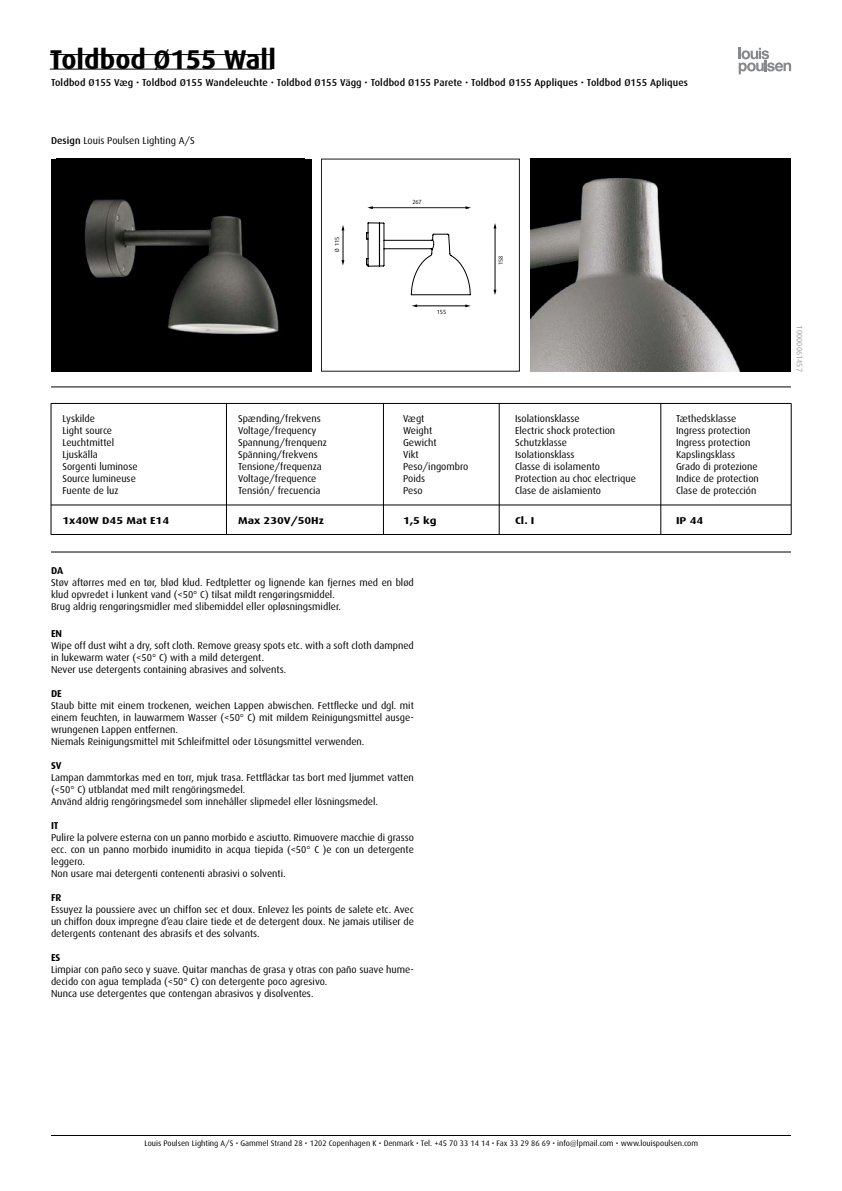
<style>
.page{position:relative;width:842px;height:1191px;background:#fff}
.page>*{position:absolute;margin:0;border:0;box-sizing:border-box;transform-origin:0 0}
.t1{font:700 27.2px "Dax";color:#000}
.t2{font:10px/12px "Dax";color:#000}
.t3{font:500 10px "Dax";letter-spacing:.01em;color:#000}
.t4{font:700 10px "Dax";color:#000;scale:1.2 1}
.t5{font:700 10px "Dax";color:#000}
.t6{font:8px "Dax";color:#000}
.t7{font:8px "Dax";color:#9c9d9f}
.t8{font:6px "Dax";color:#000}
.s1{font-weight:400}
.s2{font-weight:500}
</style>
<div class="page">
<img style="left:530px;top:159px;width:261px;height:212px">
<hr style="left:51px;top:403px;width:740px;height:1px;background:#000">
<hr style="left:51px;top:505px;width:740px;height:1px;background:#000">
<hr style="left:51px;top:534px;width:740px;height:1px;background:#000">
<hr style="left:51px;top:552px;width:740px;height:1px;background:#000">
<hr style="left:50px;top:54px;width:222px;height:1px;background:#000">
<hr style="left:50px;top:69px;width:222px;height:1px;background:#000">
<div style="left:51px;top:159px;width:261px;height:212px;background:#000"></div>
<img style="left:85px;top:199px;width:194px;height:136px">
<div style="left:321px;top:159px;width:199px;height:212px;border:1px solid #1b171b"></div>
<hr style="left:495px;top:226px;width:1px;height:65px;background:#000">
<hr style="left:343px;top:228px;width:1px;height:34px;background:#000">
<hr style="left:416px;top:305px;width:51px;height:1px;background:#000">
<hr style="left:370px;top:207px;width:99px;height:1px;background:#1b171b">
<svg style="left:367px;top:206px;width:6px;height:3px"></svg>
<svg style="left:465px;top:304px;width:6px;height:3px"></svg>
<svg style="left:366px;top:222px;width:105px;height:73px"></svg>
<svg style="left:739px;top:48px;width:52px;height:26px"></svg>
<hr style="left:51px;top:387px;width:740px;height:1px;background:#000">
<hr style="left:51px;top:1135px;width:740px;height:1px;background:#000">
<hr style="left:226px;top:403px;width:1px;height:131px;background:#000">
<hr style="left:660px;top:403px;width:1px;height:131px;background:#000">
<hr style="left:499px;top:403px;width:1px;height:131px;background:#000">
<hr style="left:383px;top:403px;width:1px;height:131px;background:#000">
<hr style="left:791px;top:403px;width:1px;height:132px;background:#000">
<hr style="left:51px;top:403px;width:1px;height:132px;background:#000">
<h1 class="t1" style="left:50px;top:44px;width:228px">Toldbod Ø155 Wall</h1>
<p class="t3" style="left:51px;top:77px;width:638px">Toldbod Ø155 Væg <span class="s1">•</span> Toldbod Ø155 Wandeleuchte <span class="s1">•</span> Toldbod Ø155 Vägg <span class="s1">•</span> Toldbod Ø155 Parete <span class="s1">•</span> Toldbod Ø155 Appliques <span class="s1">•</span> Toldbod Ø155 Apliques</p>
<p class="t2" style="left:51px;top:135px;width:145px"><span class="s2">Design</span> Louis Poulsen Lighting A/S</p>
<p class="t8" style="left:334px;top:252px;width:16px;rotate:-90deg">Ø 115</p>
<p class="t8" style="left:412px;top:199px;width:11px">267</p>
<p class="t8" style="left:437px;top:309px;width:11px">155</p>
<p class="t8" style="left:497px;top:265px;width:11px;rotate:-90deg">158</p>
<p class="t2" style="left:62px;top:413px;width:34px">Lyskilde</p>
<p class="t2" style="left:238px;top:413px;width:84px">Spænding/frekvens</p>
<p class="t2" style="left:403px;top:413px;width:23px">Vægt</p>
<p class="t2" style="left:515px;top:413px;width:66px">Isolationsklasse</p>
<p class="t2" style="left:676px;top:413px;width:62px">Tæthedsklasse</p>
<p class="t2" style="left:62px;top:425px;width:51px">Light source</p>
<p class="t2" style="left:238px;top:425px;width:80px">Voltage/frequency</p>
<p class="t2" style="left:403px;top:425px;width:31px">Weight</p>
<p class="t2" style="left:515px;top:425px;width:102px">Electric shock protection</p>
<p class="t2" style="left:676px;top:425px;width:76px">Ingress protection</p>
<p class="t2" style="left:62px;top:437px;width:53px">Leuchtmittel</p>
<p class="t2" style="left:238px;top:437px;width:90px">Spannung/frenquenz</p>
<p class="t2" style="left:403px;top:437px;width:35px">Gewicht</p>
<p class="t2" style="left:515px;top:437px;width:54px">Schutzklasse</p>
<p class="t2" style="left:676px;top:437px;width:76px">Ingress protection</p>
<p class="t2" style="left:62px;top:449px;width:37px">Ljuskälla</p>
<p class="t2" style="left:238px;top:449px;width:81px">Spänning/frekvens</p>
<p class="t2" style="left:403px;top:449px;width:17px">Vikt</p>
<p class="t2" style="left:515px;top:449px;width:61px">Isolationsklass</p>
<p class="t2" style="left:676px;top:449px;width:61px">Kapslingsklass</p>
<p class="t2" style="left:62px;top:461px;width:77px">Sorgenti luminose</p>
<p class="t2" style="left:238px;top:461px;width:85px">Tensione/frequenza</p>
<p class="t2" style="left:403px;top:461px;width:67px">Peso/ingombro</p>
<p class="t2" style="left:515px;top:461px;width:86px">Classe di isolamento</p>
<p class="t2" style="left:676px;top:461px;width:83px">Grado di protezione</p>
<p class="t2" style="left:62px;top:473px;width:75px">Source lumineuse</p>
<p class="t2" style="left:238px;top:473px;width:80px">Voltage/frequence</p>
<p class="t2" style="left:403px;top:473px;width:24px">Poids</p>
<p class="t2" style="left:515px;top:473px;width:122px">Protection au choc electrique</p>
<p class="t2" style="left:676px;top:473px;width:84px">Indice de protection</p>
<p class="t2" style="left:62px;top:485px;width:58px">Fuente de luz</p>
<p class="t2" style="left:238px;top:485px;width:84px">Tensión/ frecuencia</p>
<p class="t2" style="left:403px;top:485px;width:21px">Peso</p>
<p class="t2" style="left:515px;top:485px;width:87px">Clase de aislamiento</p>
<p class="t2" style="left:676px;top:485px;width:82px">Clase de protección</p>
<p class="t4" style="left:62px;top:515px;width:90px">1x40W D45 Mat E14</p>
<p class="t4" style="left:238px;top:515px;width:73px">Max 230V/50Hz</p>
<p class="t4" style="left:403px;top:515px;width:29px">1,5 kg</p>
<p class="t4" style="left:515px;top:515px;width:18px">Cl. I</p>
<p class="t4" style="left:676px;top:515px;width:24px">IP 44</p>
<p class="t5" style="left:51px;top:565px;width:14px">DA</p>
<p class="t2" style="left:51px;top:577px;width:364px">Støv aftørres med en tør, blød klud. Fedtpletter og lignende kan fjernes med en blød klud opvredet i lunkent vand (&lt;50° C) tilsat mildt rengøringsmiddel.<br>Brug aldrig rengøringsmidler med slibemiddel eller opløsningsmidler.</p>
<p class="t5" style="left:51px;top:627px;width:13px">EN</p>
<p class="t2" style="left:51px;top:639px;width:364px">Wipe off dust wiht a dry, soft cloth. Remove greasy spots etc. with a soft cloth dampned in lukewarm water (&lt;50° C) with a mild detergent.<br>Never use detergents containing abrasives and solvents.</p>
<p class="t5" style="left:51px;top:687px;width:12px">DE</p>
<p class="t2" style="left:51px;top:699px;width:364px">Staub bitte mit einem trockenen, weichen Lappen abwischen. Fettflecke und dgl. mit einem feuchten, in lauwarmem Wasser (&lt;50° C) mit mildem Reinigungsmittel ausge&shy;wrungenen Lappen entfernen.<br>Niemals Reinigungsmittel mit Schleifmittel oder Lösungsmittel verwenden.</p>
<p class="t5" style="left:51px;top:759px;width:12px">SV</p>
<p class="t2" style="left:51px;top:771px;width:364px">Lampan dammtorkas med en torr, mjuk trasa. Fettfläckar tas bort med ljummet vatten (&lt;50° C) utblandat med milt rengöringsmedel.<br>Använd aldrig rengöringsmedel som innehåller slipmedel eller lösningsmedel.</p>
<p class="t5" style="left:51px;top:819px;width:9px">IT</p>
<p class="t2" style="left:51px;top:831px;width:364px">Pulire la polvere esterna con un panno morbido e asciutto. Rimuovere macchie di grasso ecc. con un panno morbido inumidito in acqua tiepida (&lt;50° C )e con un detergente leggero.<br>Non usare mai detergenti contenenti abrasivi o solventi.</p>
<p class="t5" style="left:51px;top:891px;width:12px">FR</p>
<p class="t2" style="left:51px;top:903px;width:364px;text-align:justify">Essuyez la poussiere avec un chiffon sec et doux. Enlevez les points de salete etc. Avec un chiffon doux impregne d’eau claire tiede et de detergent doux. Ne jamais utiliser de detergents contenant des abrasifs et des solvants.</p>
<p class="t5" style="left:51px;top:951px;width:11px">ES</p>
<p class="t2" style="left:51px;top:963px;width:364px">Limpiar con paño seco y suave. Quitar manchas de grasa y otras con paño suave hume&shy;decido con agua templada (&lt;50° C) con detergente poco agresivo.<br>Nunca use detergentes que contengan abrasivos y disolventes.</p>
<p class="t7" style="left:804px;top:325px;width:48px;rotate:90deg">10000061457</p>
<p class="t6" style="left:145px;top:1139px;width:555px">Louis Poulsen Lighting A/S • Gammel Strand 28 • 1202 Copenhagen K • Denmark • Tel. +45 70 33 14 14 • Fax 33 29 86 69 • info@lpmail.com • www.louispoulsen.com</p>
</div>
